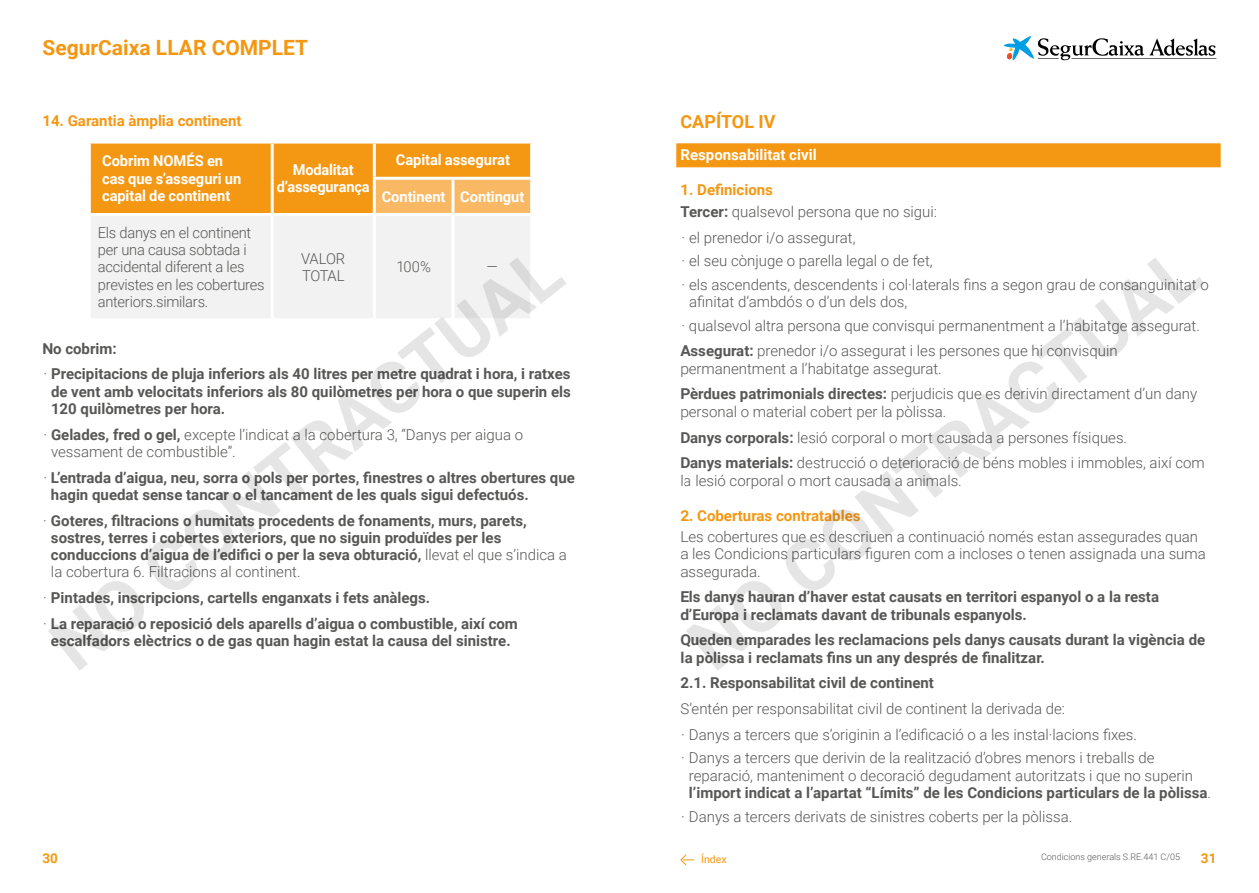
<style>
.page{position:relative;width:1259px;height:893px;background:#fff}
.page>*{position:absolute;margin:0;border:0;box-sizing:border-box;transform-origin:0 0}
.t1{font:700 72px "Roboto";color:#575756}
.t2{font:700 21px "Roboto";color:#f49712}
.t3{font:700 18px "Roboto";color:#f49712}
.t4{font:300 15px/17.2px "Roboto";color:#575756}
.t5{font:700 15px/17.2px "Roboto";color:#575756}
.t6{font:700 15px/17.2px "Roboto";letter-spacing:-.005em;color:#fff}
.t7{font:700 15px "Roboto";color:#f49712}
.t8{font:300 15px/17.2px "Roboto";letter-spacing:-.03em;color:#575756}
.t9{font:700 13.5px "Roboto";color:#f49712}
.t10{font:10.5px "Roboto";color:#f49712}
.t11{font:300 9px "Roboto";color:#575756}
.s1{font-weight:700;color:#f49712}
.s2{font-weight:700}
.s3{font-weight:300}
</style>
<div class="page">
<svg style="left:1003px;top:36px;width:213px;height:24px"></svg>
<div style="left:676px;top:143px;width:544px;height:24px;background:#f49712"></div>
<svg style="left:91px;top:144px;width:439px;height:69px;background:#f49c20"></svg>
<div style="left:91px;top:216px;width:439px;height:102px;background:#f2f2f2"></div>
<hr style="left:451px;top:180px;width:3px;height:33px;background:#fff">
<hr style="left:373px;top:216px;width:3px;height:102px;background:#fff">
<hr style="left:451px;top:216px;width:3px;height:102px;background:#fff">
<hr style="left:373px;top:144px;width:3px;height:33px;background:#fff">
<hr style="left:373px;top:177px;width:80px;height:3px;background:#fff">
<hr style="left:373px;top:180px;width:3px;height:33px;background:#fff">
<hr style="left:453px;top:177px;width:80px;height:3px;background:#fff">
<hr style="left:271px;top:144px;width:3px;height:34px;background:#fff">
<hr style="left:271px;top:178px;width:3px;height:35px;background:#fff">
<hr style="left:271px;top:216px;width:3px;height:102px;background:#fff">
<svg style="left:680px;top:854px;width:15px;height:12px"></svg>
<h2 class="t2" style="left:43px;top:33px;width:267px">SegurCaixa LLAR COMPLET</h2>
<p class="t3" style="left:680px;top:109px;width:97px">CAPÍTOL IV</p>
<p class="t6" style="left:680px;top:146px;width:138px">Responsabilitat civil</p>
<p class="t4" style="left:680px;top:179px;width:258px;line-height:21.5px"><span class="s1">1. Definicions<br></span><span class="s2">Tercer:</span> qualsevol persona que no sigui:</p>
<p class="t4" style="left:681px;top:225px;width:529px;line-height:23.7px">· el prenedor i/o assegurat,<br>· el seu cònjuge o parella legal o de fet,<br>· els ascendents, descendents i col·laterals fins a segon grau de consanguinitat o</p>
<p class="t4" style="left:681px;top:289px;width:520px;line-height:23.7px;text-indent:8px">afinitat d’ambdós o d’un dels dos,<br>· qualsevol altra persona que convisqui permanentment a l’habitatge assegurat.</p>
<p class="t4" style="left:680px;top:342px;width:439px"><span class="s2">Assegurat:</span> prenedor i/o assegurat i les persones que hi convisquin permanentment a l’habitatge assegurat.</p>
<p class="t4" style="left:680px;top:385px;width:518px"><span class="s2">Pèrdues patrimonials directes:</span> perjudicis que es derivin directament d’un dany personal o material cobert per la pòlissa.</p>
<p class="t4" style="left:680px;top:424px;width:526px;line-height:25.8px"><span class="s2">Danys corporals:</span> lesió corporal o mort causada a persones físiques.<br><span class="s2">Danys materials:</span> destrucció o deterioració de béns mobles i immobles, així com</p>
<p class="t4" style="left:680px;top:471px;width:283px">la lesió corporal o mort causada a animals.</p>
<p class="t7" style="left:680px;top:505px;width:182px">2. Coberturas contratables</p>
<p class="t4" style="left:680px;top:527px;width:527px">Les cobertures que es descriuen a continuació només estan assegurades quan a les Condicions particulars figuren com a incloses o tenen assignada una suma assegurada.</p>
<p class="t5" style="left:680px;top:588px;width:480px">Els danys hauran d’haver estat causats en territori espanyol o a la resta d’Europa i reclamats davant de tribunals espanyols.</p>
<p class="t5" style="left:680px;top:631px;width:526px">Queden emparades les reclamacions pels danys causats durant la vigència de la pòlissa i reclamats fins un any després de finalitzar.</p>
<p class="t5" style="left:680px;top:674px;width:255px">2.1. Responsabilitat civil de continent</p>
<p class="t4" style="left:680px;top:695px;width:458px;line-height:25.8px">S’entén per responsabilitat civil de continent la derivada de:<br>· Danys a tercers que s’originin a l’edificació o a les instal·lacions fixes.</p>
<p class="t4" style="left:689px;top:749px;width:524px;text-indent:-8px">· Danys a tercers que derivin de la realització d’obres menors i treballs de reparació, manteniment o decoració degudament autoritzats i que no superin <span class="s2">l’import indicat a l’apartat “Límits” de les Condicions particulars de la pòlissa</span>.</p>
<p class="t4" style="left:681px;top:807px;width:393px">· Danys a tercers derivats de sinistres coberts per la pòlissa.</p>
<p class="t7" style="left:42px;top:110px;width:200px">14. Garantia àmplia continent</p>
<p class="t6" style="left:102px;top:152px;width:141px">Cobrim NOMÉS en cas que s’asseguri un capital de continent</p>
<p class="t6" style="left:277px;top:160px;width:94px;text-align:center">Modalitat d’assegurança</p>
<p class="t6" style="left:396px;top:151px;width:116px">Capital assegurat</p>
<p class="t6" style="left:382px;top:187px;width:144px">Continent Contingut</p>
<p class="t4" style="left:98px;top:223px;width:168px">Els danys en el continent per una causa sobtada i accidental diferent a les previstes en les cobertures anteriors.similars.</p>
<h1 class="t1" style="left:28px;top:611px;width:630px;rotate:-38deg">NO CONTRACTUAL</h1>
<h1 class="t1" style="left:665px;top:611px;width:630px;rotate:-38deg">NO CONTRACTUAL</h1>
<p class="t8" style="left:301px;top:249px;width:45px">VALOR<br>TOTAL</p>
<p class="t4" style="left:396px;top:258px;width:36px">100%</p>
<p class="t4" style="left:486px;top:258px;width:13px">—</p>
<p class="t5" style="left:43px;top:335px;width:529px;line-height:25.8px">No cobrim:<br><span class="s3">·</span> Precipitacions de pluja inferiors als 40 litres per metre quadrat i hora, i ratxes</p>
<p class="t5" style="left:51px;top:382px;width:521px">de vent amb velocitats inferiors als 80 quilòmetres per hora o que superin els<br>120 quilòmetres per hora.</p>
<p class="t4" style="left:51px;top:425px;width:474px;text-indent:-8px">· <span class="s2">Gelades, fred o gel,</span> excepte l’indicat a la cobertura 3, “Danys per aigua o vessament de combustible”.</p>
<p class="t5" style="left:51px;top:468px;width:525px;text-indent:-8px"><span class="s3">·</span> L’entrada d’aigua, neu, sorra o pols per portes, finestres o altres obertures que hagin quedat sense tancar o el tancament de les quals sigui defectuós.</p>
<p class="t5" style="left:51px;top:511px;width:517px;text-indent:-8px"><span class="s3">·</span> Goteres, filtracions o humitats procedents de fonaments, murs, parets, sostres, terres i cobertes exteriors, que no siguin produïdes per les conduccions d’aigua de l’edifici o per la seva obturació, <span class="s3">llevat el que s’indica a la cobertura 6. Filtracions al continent.</span></p>
<p class="t5" style="left:43px;top:584px;width:476px;line-height:25.8px"><span class="s3">·</span> Pintades, inscripcions, cartells enganxats i fets anàlegs.<br><span class="s3">·</span> La reparació o reposició dels aparells d’aigua o combustible, així com</p>
<p class="t5" style="left:51px;top:632px;width:461px">escalfadors elèctrics o de gas quan hagin estat la causa del sinistre.</p>
<p class="t9" style="left:43px;top:848px;width:17px">30</p>
<p class="t11" style="left:1041px;top:851px;width:140px">Condicions generals S.RE.441 C/05</p>
<p class="t9" style="left:1201px;top:848px;width:17px">31</p>
<p class="t10" style="left:701px;top:852px;width:27px">Índex</p>
</div>
